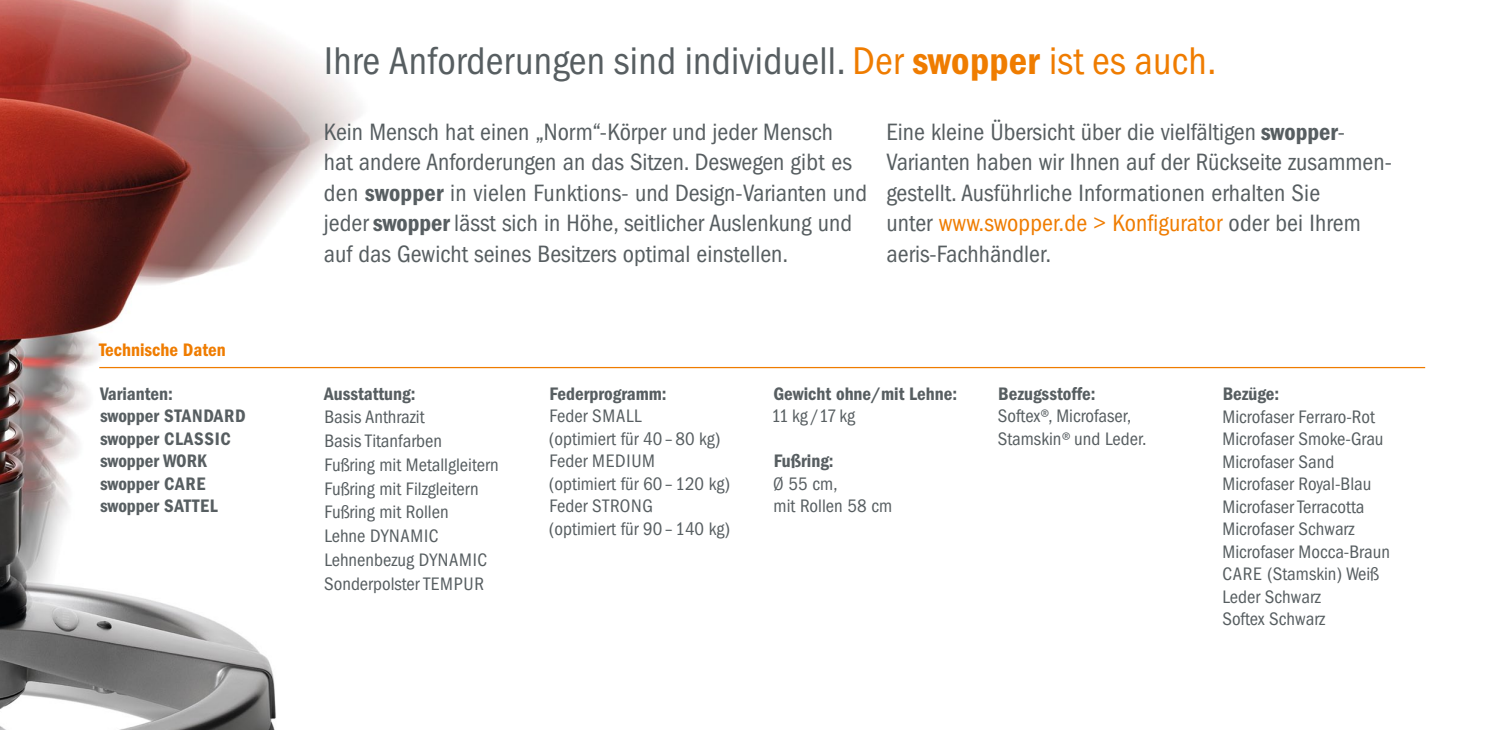
<style>
.page{position:relative;width:1489px;height:730px;background:#fff}
.page>*{position:absolute;margin:0;border:0;box-sizing:border-box;transform-origin:0 0}
.t1{font:condensed 40px "Franklin Gothic LT";letter-spacing:.005em;color:#575e61}
.t2{font:condensed 24.5px/30.5px "Franklin Gothic LT";color:#575e61}
.t3{font:condensed 18.75px/22.5px "Franklin Gothic LT";color:#575e61}
.t4{font:600 condensed 18.75px/22.5px "Franklin Gothic LT";color:#575e61}
.t5{font:600 condensed 18.75px "Franklin Gothic LT";color:#ef7c00}
.s1{color:#ef7c00}
.s2{font-weight:600;color:#ef7c00}
.s3{font-weight:600}
</style>
<div class="page">
<img style="left:0;top:0;width:392px;height:730px">
<hr style="left:99px;top:367px;width:1325px;height:1px;background:#ef7c00">
<h1 class="t1" style="left:324px;top:39px;width:894px">Ihre Anforderungen sind individuell. <span class="s1">Der</span> <span class="s2">swopper</span> <span class="s1">ist es auch.</span></h1>
<p class="t5" style="left:99px;top:339px;width:128px">Technische Daten</p>
<p class="t2" style="left:324px;top:117px;width:544px">Kein Mensch hat einen „Norm“-Körper und jeder Mensch hat andere Anforderungen an das Sitzen. Deswegen gibt es den <span class="s3">swopper</span> in vielen Funktions- und Design-Varianten und jeder <span class="s3">swopper</span> lässt sich in Höhe, seitlicher Auslenkung und auf das Gewicht seines Besitzers optimal einstellen.</p>
<h2 class="t2" style="left:886px;top:117px;width:506px">Eine kleine Übersicht über die vielfältigen <span class="s3">swopper</span>-Varianten haben wir Ihnen auf der Rückseite zusammen&shy;gestellt. Ausführliche Informationen erhalten Sie<br>unter <span class="s1">www.swopper.de &gt; Konfigurator</span> oder bei Ihrem aeris-Fachhändler.</h2>
<p class="t4" style="left:998px;top:382px;width:99px">Bezugsstoffe:</p>
<p class="t3" style="left:997px;top:405px;width:150px">Softex®, Microfaser,<br>Stamskin® und Leder.</p>
<p class="t4" style="left:773px;top:382px;width:185px">Gewicht ohne/mit Lehne:</p>
<p class="t3" style="left:771px;top:405px;width:85px">11 kg /17 kg</p>
<p class="t4" style="left:773px;top:450px;width:62px">Fußring:</p>
<p class="t3" style="left:773px;top:472px;width:120px">Ø 55 cm,<br>mit Rollen 58 cm</p>
<p class="t4" style="left:100px;top:382px;width:147px">Varianten:<br>swopper STANDARD swopper CLASSIC swopper WORK swopper CARE swopper SATTEL</p>
<p class="t4" style="left:1222px;top:383px;width:58px">Bezüge:</p>
<p class="t4" style="left:324px;top:382px;width:93px">Ausstattung:</p>
<p class="t3" style="left:324px;top:405px;width:176px;line-height:23.8px">Basis Anthrazit<br>Basis Titanfarben<br>Fußring mit Metallgleitern<br>Fußring mit Filzgleitern<br>Fußring mit Rollen<br>Lehne DYNAMIC<br>Lehnenbezug DYNAMIC<br>Sonderpolster TEMPUR</p>
<p class="t4" style="left:549px;top:382px;width:119px">Federprogramm:</p>
<p class="t3" style="left:549px;top:405px;width:183px">Feder SMALL<br>(optimiert für 40 – 80 kg)<br>Feder MEDIUM<br>(optimiert für 60 – 120 kg)<br>Feder STRONG<br>(optimiert für 90 – 140 kg)</p>
<p class="t3" style="left:1222px;top:405px;width:169px">Microfaser Ferraro-Rot<br>Microfaser Smoke-Grau<br>Microfaser Sand<br>Microfaser Royal-Blau<br>Microfaser Terracotta<br>Microfaser Schwarz<br>Microfaser Mocca-Braun<br>CARE (Stamskin) Weiß<br>Leder Schwarz<br>Softex Schwarz</p>
</div>
